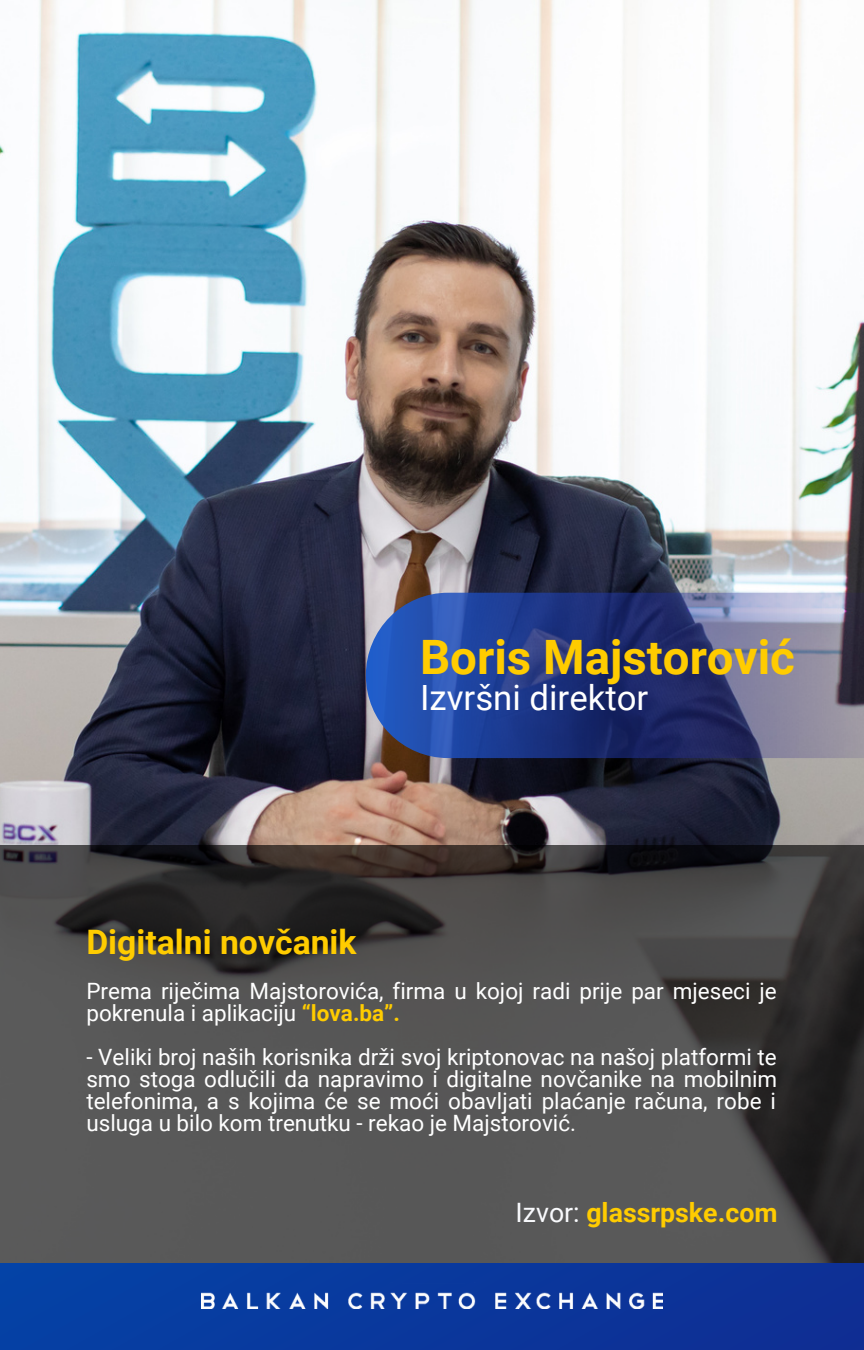
<style>
.page{position:relative;width:864px;height:1350px;background:#fff}
.page>*{position:absolute;margin:0;border:0;box-sizing:border-box;transform-origin:0 0}
.t1{font:700 47.48px "Roboto";color:#fc0}
.t2{font:34.88px "Roboto";color:#fff}
.t3{font:700 33.75px "Roboto";color:#fc0}
.t4{font:700 26.78px "Roboto";color:#fc0}
.t5{font:22.5px/22.1px "Roboto";color:#fff}
.s1{font-weight:700;color:#fc0}
.s2{font-weight:400;color:#f9fafd}
</style>
<div class="page">
<img style="left:0;top:0;width:864px;height:845px">
<svg style="left:0;top:845px;width:864px;height:419px;fill:#575657"></svg>
<div style="left:0;top:1264px;width:864px;height:86px;background:#0a389d"></div>
<img style="left:202px;top:1292px;width:461px;height:16px">
<svg style="left:366px;top:593px;width:498px;height:165px"></svg>
<p class="t1" style="left:420px;top:630px;width:376px">Boris Majstorović</p>
<p class="t2" style="left:420px;top:678px;width:230px">Izvršni direktor</p>
<p class="t3" style="left:86px;top:923px;width:272px">Digitalni novčanik</p>
<p class="t5" style="left:86px;top:981px;width:692px">Prema riječima Majstorovića, firma u kojoj radi prije par mjeseci je pokrenula i aplikaciju <span class="s1">“lova.ba”.</span></p>
<p class="t5" style="left:86px;top:1047px;width:692px;text-align:justify">- Veliki broj naših korisnika drži svoj kriptonovac na našoj platformi te smo stoga odlučili da napravimo i digitalne novčanike na mobilnim telefonima, a s kojima će se moći obavljati plaćanje računa, robe i usluga u bilo kom trenutku - rekao je Majstorović.</p>
<p class="t4" style="left:516px;top:1198px;width:264px"><span class="s2">Izvor:</span> glassrpske.com</p>
</div>
